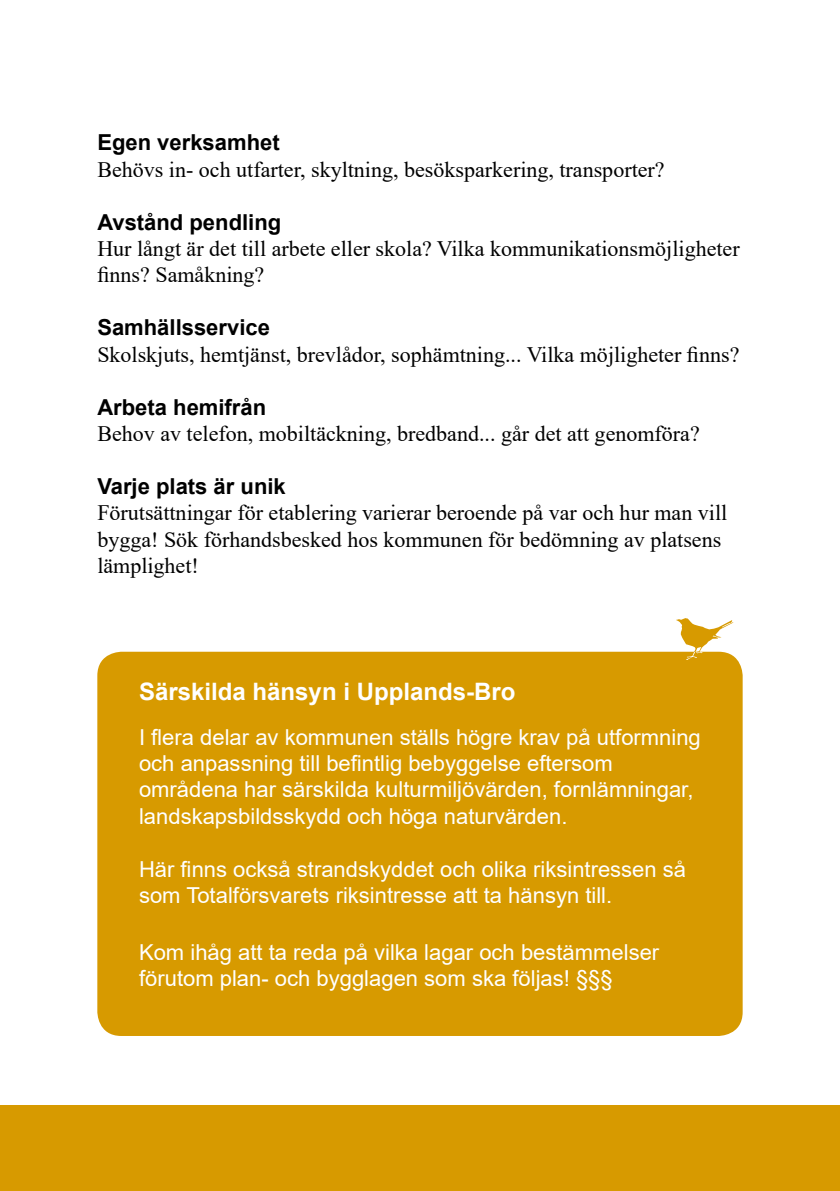
<style>
.page{position:relative;width:840px;height:1191px;background:#fff}
.page>*{position:absolute;margin:0;border:0;box-sizing:border-box;transform-origin:0 0}
.t1{font:700 24px "Arial";color:#fff}
.t2{font:22px/26.4px "Times New Roman";color:#000}
.t3{font:22px/26.4px "Arial";color:#fff}
.t4{font:700 22px "Arial";color:#000}
</style>
<div class="page">
<div style="left:0;top:1106px;width:839px;height:85px;background:#d79a00"></div>
<div style="left:97px;top:651px;width:645px;height:385px;background:#d79a00;border-radius:24px"></div>
<svg style="left:675px;top:618px;width:58px;height:42px"></svg>
<p class="t4" style="left:97px;top:127px;width:184px">Egen verksamhet</p>
<p class="t2" style="left:97px;top:156px;width:568px">Behövs in- och utfarter, skyltning, besöksparkering, transporter?</p>
<p class="t4" style="left:97px;top:206px;width:185px">Avstånd pendling</p>
<p class="t2" style="left:97px;top:235px;width:643px">Hur långt är det till arbete eller skola? Vilka kommunikationsmöjligheter finns? Samåkning?</p>
<p class="t4" style="left:97px;top:312px;width:174px">Samhällsservice</p>
<p class="t2" style="left:97px;top:340px;width:643px">Skolskjuts, hemtjänst, brevlådor, sophämtning... Vilka möjligheter finns?</p>
<p class="t4" style="left:97px;top:391px;width:170px">Arbeta hemifrån</p>
<p class="t2" style="left:97px;top:420px;width:603px">Behov av telefon, mobiltäckning, bredband... går det att genomföra?</p>
<p class="t4" style="left:97px;top:470px;width:190px">Varje plats är unik</p>
<p class="t2" style="left:97px;top:499px;width:631px">Förutsättningar för etablering varierar beroende på var och hur man vill bygga! Sök förhandsbesked hos kommunen för bedömning av platsens lämplighet!</p>
<p class="t1" style="left:139px;top:675px;width:378px">Särskilda hänsyn i Upplands-Bro</p>
<p class="t3" style="left:139px;top:723px;width:563px">I flera delar av kommunen ställs högre krav på utformning och anpassning till befintlig bebyggelse eftersom områdena har särskilda kulturmiljövärden, fornlämningar, landskapsbildsskydd och höga naturvärden.</p>
<p class="t3" style="left:139px;top:855px;width:548px">Här finns också strandskyddet och olika riksintressen så som Totalförsvarets riksintresse att ta hänsyn till.</p>
<p class="t3" style="left:139px;top:938px;width:521px">Kom ihåg att ta reda på vilka lagar och bestämmelser förutom plan- och bygglagen som ska följas! §§§</p>
</div>
